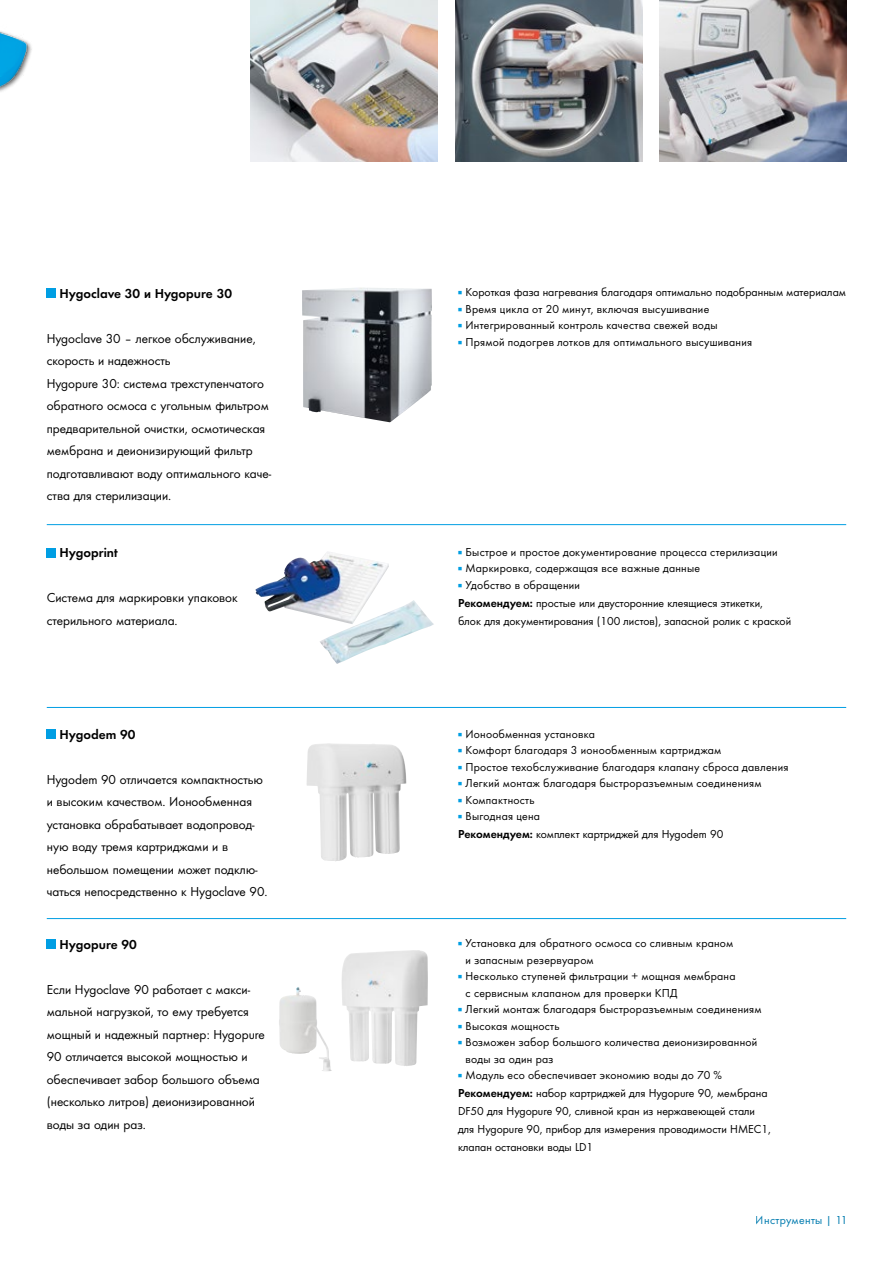
<style>
.page{position:relative;width:893px;height:1263px;background:#fff}
.page>*{position:absolute;margin:0;border:0;box-sizing:border-box;transform-origin:0 0}
.t1{font:13.5px/22.5px "Futura Boo";color:#000}
.t2{font:13.5px "Futura Dem";color:#000}
.t3{font:12px/18px "Futura Boo";letter-spacing:.015em;color:#000}
.t4{font:12px "Futura Boo";letter-spacing:.03em;color:#007baf}
.s1{color:#009ee3}
.s2{font-family:"Futura Dem"}
</style>
<div class="page">
<img style="left:0;top:31px;width:32px;height:61px">
<img style="left:251px;top:0;width:187px;height:161px">
<img style="left:455px;top:0;width:187px;height:161px">
<img style="left:659px;top:0;width:187px;height:162px">
<img style="left:307px;top:743px;width:86px;height:118px">
<hr style="left:47px;top:707px;width:799px;height:1px;background:#009ee3">
<img style="left:255px;top:552px;width:179px;height:112px">
<hr style="left:47px;top:524px;width:799px;height:1px;background:#009ee3">
<img style="left:342px;top:950px;width:77px;height:116px">
<hr style="left:47px;top:918px;width:799px;height:1px;background:#009ee3">
<img style="left:302px;top:288px;width:130px;height:134px">
<div style="left:47px;top:548px;width:9px;height:9px;background:#009ee3"></div>
<div style="left:47px;top:730px;width:9px;height:9px;background:#009ee3"></div>
<div style="left:47px;top:940px;width:9px;height:9px;background:#009ee3"></div>
<div style="left:47px;top:289px;width:9px;height:9px;background:#009ee3"></div>
<p class="t2" style="left:60px;top:283px;width:174px">Hygoclave 30 и Hygopure 30</p>
<p class="t1" style="left:47px;top:326px;width:226px">Hygoclave 30 – легкое обслуживание, скорость и надежность<br>Hygopure 30: система трехступенчатого обратного осмоса с угольным фильтром предварительной очистки, осмотическая мембрана и деионизирующий фильтр подготавливают воду оптимального каче&shy;ства для стерилизации.</p>
<p class="t2" style="left:60px;top:543px;width:60px">Hygoprint</p>
<p class="t1" style="left:47px;top:586px;width:193px">Система для маркировки упаковок стерильного материала.</p>
<p class="t2" style="left:60px;top:724px;width:77px">Hygodem 90</p>
<p class="t1" style="left:47px;top:767px;width:222px">Hygodem 90 отличается компактностью и высоким качеством. Ионообменная установка обрабатывает водопровод&shy;ную воду тремя картриджами и в небольшом помещении может подклю&shy;чаться непосредственно к Hygoclave 90.</p>
<p class="t2" style="left:60px;top:934px;width:79px">Hygopure 90</p>
<p class="t1" style="left:47px;top:977px;width:220px">Если Hygoclave 90 работает с макси&shy;мальной нагрузкой, то ему требуется мощный и надежный партнер: Hygopure 90 отличается высокой мощностью и обеспечивает забор большого объема (несколько литров) деионизированной воды за один раз.</p>
<p class="t3" style="left:455px;top:283px;width:392px"><span class="s1">▪</span>Короткая фаза нагревания благодаря оптимально подобранным материалам</p>
<p class="t3" style="left:455px;top:299px;width:256px"><span class="s1">▪</span>Время цикла от 20 минут, включая высушивание</p>
<p class="t3" style="left:455px;top:316px;width:264px"><span class="s1">▪</span>Интегрированный контроль качества свежей воды</p>
<p class="t3" style="left:455px;top:332px;width:299px"><span class="s1">▪</span>Прямой подогрев лотков для оптимального высушивания</p>
<p class="t3" style="left:455px;top:542px;width:324px"><span class="s1">▪</span>Быстрое и простое документирование процесса стерилизации</p>
<p class="t3" style="left:455px;top:559px;width:247px"><span class="s1">▪</span>Маркировка, содержащая все важные данные</p>
<p class="t3" style="left:455px;top:575px;width:338px"><span class="s1">▪</span>Удобство в обращении<br><span class="s2">Рекомендуем:</span> простые или двусторонние клеящиеся этикетки,<br>блок для документирования (100 листов), запасной ролик с краской</p>
<p class="t3" style="left:455px;top:724px;width:141px"><span class="s1">▪</span>Ионообменная установка</p>
<p class="t3" style="left:455px;top:740px;width:268px"><span class="s1">▪</span>Комфорт благодаря 3 ионообменным картриджам</p>
<p class="t3" style="left:455px;top:757px;width:335px"><span class="s1">▪</span>Простое техобслуживание благодаря клапану сброса давления</p>
<p class="t3" style="left:455px;top:773px;width:308px"><span class="s1">▪</span>Легкий монтаж благодаря быстроразъемным соединениям</p>
<p class="t3" style="left:455px;top:790px;width:81px"><span class="s1">▪</span>Компактность</p>
<p class="t3" style="left:455px;top:806px;width:270px"><span class="s1">▪</span>Выгодная цена<br><span class="s2">Рекомендуем:</span> комплект картриджей для Hygodem 90</p>
<p class="t3" style="left:466px;top:934px;width:269px;line-height:16.5px;text-indent:-11px"><span class="s1">▪</span>Установка для обратного осмоса со сливным краном и запасным резервуаром</p>
<p class="t3" style="left:466px;top:967px;width:271px;line-height:16.5px;text-indent:-11px"><span class="s1">▪</span>Несколько ступеней фильтрации + мощная мембрана с сервисным клапаном для проверки КПД</p>
<p class="t3" style="left:455px;top:1000px;width:308px"><span class="s1">▪</span>Легкий монтаж благодаря быстроразъемным соединениям</p>
<p class="t3" style="left:455px;top:1016px;width:106px"><span class="s1">▪</span>Высокая мощность</p>
<p class="t3" style="left:466px;top:1033px;width:293px;line-height:16.5px;text-indent:-11px"><span class="s1">▪</span>Возможен забор большого количества деионизированной воды за один раз</p>
<p class="t3" style="left:455px;top:1066px;width:317px"><span class="s1">▪</span>Модуль eco обеспечивает экономию воды до 70 % <span class="s2">Рекомендуем:</span> набор картриджей для Hygopure 90, мембрана DF50 для Hygopure 90, сливной кран из нержавеющей стали для Hygopure 90, прибор для измерения проводимости HMEC1, клапан остановки воды LD1</p>
<p class="t4" style="left:756px;top:1212px;width:93px">Инструменты | 11</p>
</div>
